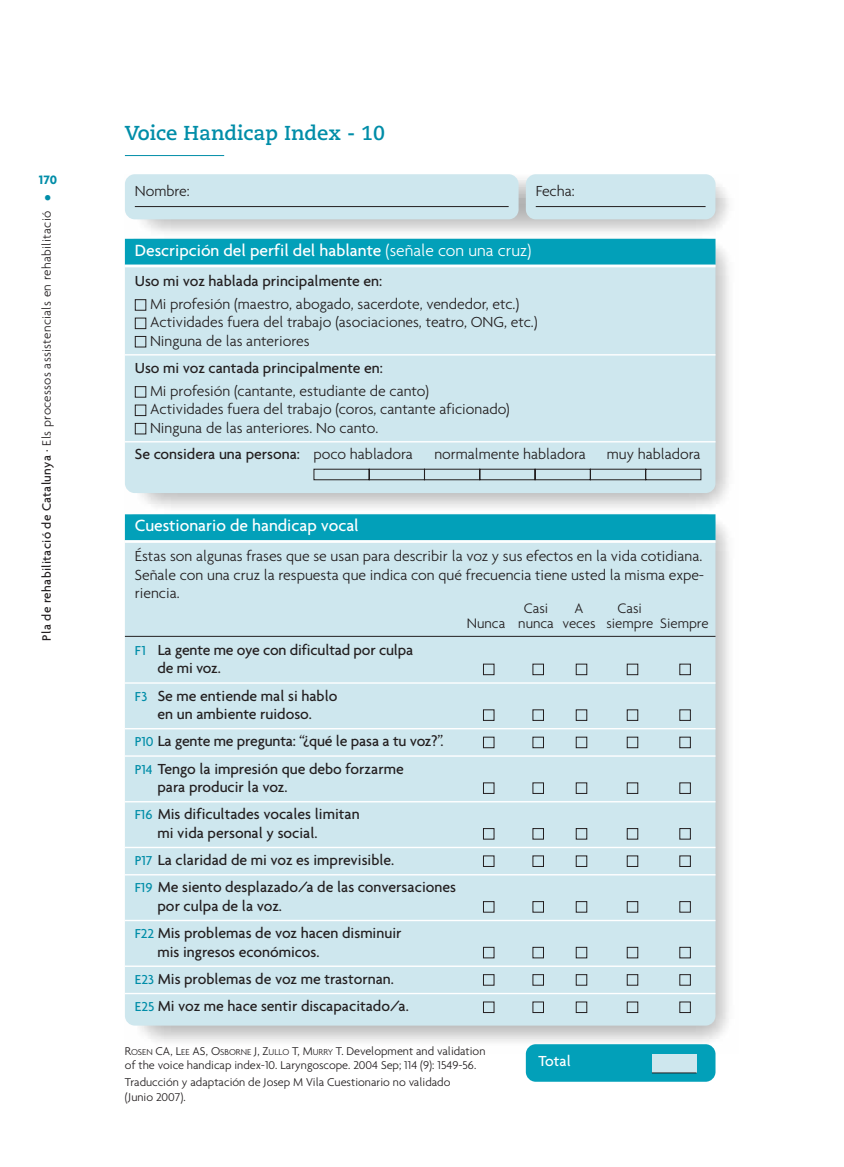
<style>
.page{position:relative;width:844px;height:1167px;background:#fff}
.page>*{position:absolute;margin:0;border:0;box-sizing:border-box;transform-origin:0 0}
.t1{font:700 20.12px "Caecilia";color:#008da8}
.t2{font:500 17.5px "Agenda";color:#fff}
.t3{font:500 15.75px/27.3px "Agenda";color:#231f20}
.t4{font:300 15.75px/18.4px "Agenda";color:#231f20}
.t5{font:500 15.75px "Agenda";color:#fff}
.t6{font:700 15.75px "Agenda";color:#008da8}
.t7{font:300 14.88px/14.9px "Agenda";color:#231f20}
.t8{font:300 13.12px "Agenda";letter-spacing:.025em;color:#231f20}
.t9{font:700 13.12px "Agenda";color:#008da8}
.t10{font:300 12.25px/14.3px "Agenda";color:#231f20}
.s1{font-weight:500}
.s2{font-weight:300}
.s3{font-size:14px;color:#008da8}
.s4{font-size:9.1px}
</style>
<div class="page">
<hr style="left:125px;top:155px;width:99px;height:1px;background:#008da8">
<img style="left:125px;top:174px;width:602px;height:24px">
<div style="left:125px;top:174px;width:393px;height:45px;background:#cee7ee;border-radius:10px"></div>
<hr style="left:135px;top:206px;width:373px;height:1px;background:#231f20">
<div style="left:526px;top:174px;width:189px;height:45px;background:#cee7ee;border-radius:10px"></div>
<hr style="left:536px;top:206px;width:169px;height:1px;background:#231f20">
<img style="left:125px;top:237px;width:604px;height:120px">
<div style="left:125px;top:239px;width:590px;height:254px;background:#cee7ee;border-radius:10px"></div>
<div style="left:125px;top:239px;width:590px;height:26px;background:#02a0b9"></div>
<hr style="left:125px;top:265px;width:590px;height:2px;background:#fff">
<hr style="left:125px;top:354px;width:590px;height:1px;background:#fff">
<hr style="left:125px;top:441px;width:590px;height:1px;background:#fff">
<svg style="left:134px;top:299px;width:567px;height:181px"></svg>
<img style="left:165px;top:513px;width:564px;height:264px">
<div style="left:125px;top:514px;width:590px;height:511px;background:#cee7ee;border-radius:10px"></div>
<div style="left:125px;top:514px;width:590px;height:26px;background:#02a0b9"></div>
<hr style="left:125px;top:540px;width:590px;height:2px;background:#fff">
<hr style="left:125px;top:636px;width:590px;height:1px;background:#231f20">
<hr style="left:125px;top:682px;width:590px;height:1px;background:#fff">
<hr style="left:125px;top:728px;width:590px;height:1px;background:#fff">
<hr style="left:125px;top:755px;width:590px;height:1px;background:#fff">
<hr style="left:125px;top:800px;width:590px;height:2px;background:#fff">
<hr style="left:125px;top:846px;width:590px;height:2px;background:#fff">
<hr style="left:125px;top:873px;width:590px;height:2px;background:#fff">
<hr style="left:125px;top:919px;width:590px;height:2px;background:#fff">
<hr style="left:125px;top:965px;width:590px;height:1px;background:#fff">
<hr style="left:125px;top:992px;width:590px;height:2px;background:#fff">
<svg style="left:482px;top:663px;width:209px;height:350px"></svg>
<div style="left:526px;top:1043px;width:189px;height:38px;background:#02a0b9;border-radius:10px"></div>
<div style="left:651px;top:1053px;width:45px;height:19px;background:#cee7ee"></div>
<hr style="left:652px;top:1072px;width:44px;height:1px;background:#231f20">
<p class="t9" style="left:39px;top:174px;width:20px">170</p>
<p class="t6" style="left:41px;top:201px;width:8px;rotate:-90deg">•</p>
<p class="t8" style="left:41px;top:640px;width:431px;rotate:-90deg"><span class="s1">Pla de rehabilitació de Catalunya ·</span> Els processos assistencials en rehabilitació</p>
<p class="t1" style="left:125px;top:124px;width:262px">Voice Handicap Index - 10</p>
<p class="t4" style="left:135px;top:183px;width:56px">Nombre:</p>
<p class="t4" style="left:536px;top:183px;width:40px">Fecha:</p>
<p class="t2" style="left:135px;top:243px;width:398px">Descripción del perfil del hablante <span class="s2">(señale con una cruz)</span></p>
<p class="t3" style="left:135px;top:268px;width:249px">Uso mi voz hablada principalmente en:</p>
<p class="t4" style="left:150px;top:296px;width:389px">Mi profesión (maestro, abogado, sacerdote, vendedor, etc.)<br>Actividades fuera del trabajo (asociaciones, teatro, ONG, etc.)<br>Ninguna de las anteriores</p>
<p class="t3" style="left:135px;top:355px;width:250px">Uso mi voz cantada principalmente en:</p>
<p class="t4" style="left:150px;top:383px;width:361px">Mi profesión (cantante, estudiante de canto)<br>Actividades fuera del trabajo (coros, cantante aficionado)<br>Ninguna de las anteriores. No canto.</p>
<p class="t3" style="left:135px;top:442px;width:279px">Se considera una persona: <span class="s2">poco habladora</span></p>
<p class="t4" style="left:434px;top:446px;width:153px">normalmente habladora</p>
<p class="t4" style="left:607px;top:446px;width:95px">muy habladora</p>
<p class="t2" style="left:135px;top:519px;width:225px">Cuestionario de handicap vocal</p>
<p class="t4" style="left:135px;top:548px;width:571px">Éstas son algunas frases que se usan para describir la voz y sus efectos en la vida cotidiana.<br>Señale con una cruz la respuesta que indica con qué frecuencia tiene usted la misma expe&shy;riencia.</p>
<p class="t7" style="left:524px;top:601px;width:26px">Casi</p>
<p class="t7" style="left:574px;top:601px;width:10px">A</p>
<p class="t7" style="left:467px;top:601px;width:243px;text-indent:151px">Casi<br>Nunca nunca veces siempre Siempre</p>
<p class="t3" style="left:157px;top:642px;width:257px;line-height:18.4px;text-indent:-23px"><span class="s3">F1</span> La gente me oye con dificultad por culpa de mi voz.</p>
<p class="t3" style="left:135px;top:687px;width:204px;line-height:18.4px;text-align:center"><span class="s3">F3</span> Se me entiende mal si hablo en un ambiente ruidoso.</p>
<p class="t3" style="left:135px;top:728px;width:310px"><span class="s3">P10</span> La gente me pregunta: “¿qué le pasa a tu voz?”.<br><span class="s3">P14</span> Tengo la impresión que debo forzarme</p>
<p class="t3" style="left:135px;top:774px;width:226px;text-indent:23px">para producir la voz.<br><span class="s3">F16</span> Mis dificultades vocales limitan</p>
<p class="t3" style="left:135px;top:820px;width:323px;text-indent:23px">mi vida personal y social.<br><span class="s3">P17</span> La claridad de mi voz es imprevisible.<br><span class="s3">F19</span> Me siento desplazado/a de las conversaciones</p>
<p class="t3" style="left:135px;top:893px;width:268px;text-indent:23px">por culpa de la voz.<br><span class="s3">F22</span> Mis problemas de voz hacen disminuir</p>
<p class="t3" style="left:135px;top:938px;width:275px;text-indent:23px">mis ingresos económicos.<br><span class="s3">E23</span> Mis problemas de voz me trastornan.<br><span class="s3">E25</span> Mi voz me hace sentir discapacitado/a.</p>
<p class="t10" style="left:125px;top:1044px;width:362px">R<span class="s4">OSEN</span> CA, L<span class="s4">EE</span> AS, O<span class="s4">SBORNE</span> J, Z<span class="s4">ULLO</span> T, M<span class="s4">URRY</span> T. Development and validation of the voice handicap index-10. Laryngoscope. 2004 Sep; 114 (9): 1549-56.</p>
<p class="t10" style="left:125px;top:1075px;width:327px">Traducción y adaptación de Josep M Vila Cuestionario no validado (Junio 2007).</p>
<p class="t5" style="left:538px;top:1054px;width:34px">Total</p>
</div>
